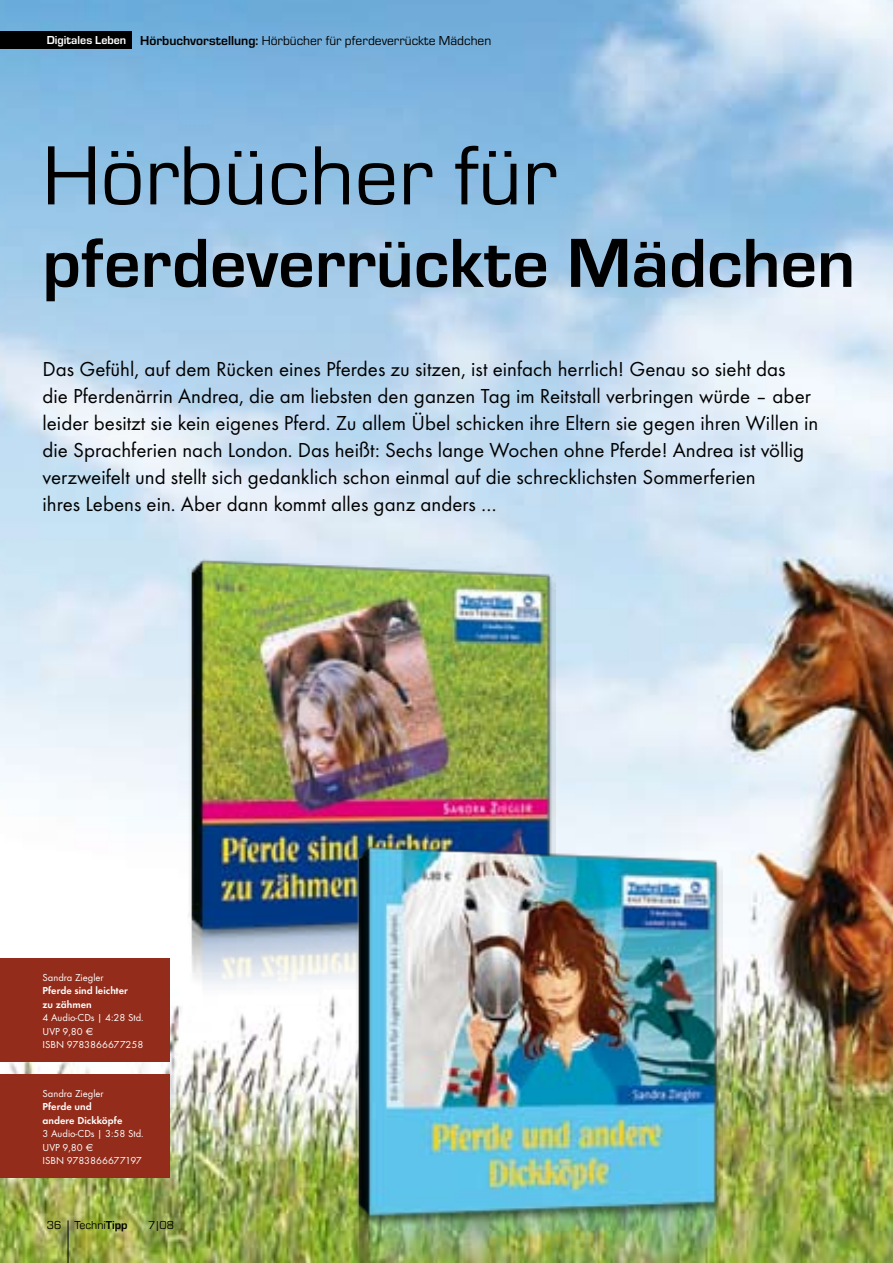
<style>
.page{position:relative;width:893px;height:1263px;background:#fff}
.page>*{position:absolute;margin:0;border:0;box-sizing:border-box;transform-origin:0 0}
.t1{font:87px "Micro Square";color:#000}
.t2{font:700 72px "Micro Square";color:#000}
.t3{font:21px/27px "Function";color:#000}
.t4{font:13.5px "Micro Square";color:#000}
.t5{font:12px "Micro Square";color:#000}
.t6{font:700 12px "Micro Square";color:#fff}
.t7{font:10.5px/13.5px "Function";color:#fff}
.t8{font:700 10.5px/13.5px "Function";color:#fff}
.s1{font-weight:700}
</style>
<div class="page">
<img style="left:0;top:0;width:893px;height:1263px">
<img style="left:187px;top:559px;width:368px;height:447px">
<img style="left:354px;top:845px;width:368px;height:418px">
<div style="left:0;top:959px;width:170px;height:103px;background:#932c1a"></div>
<div style="left:0;top:1075px;width:170px;height:103px;background:#932c1a"></div>
<hr style="left:68px;top:1220px;width:1px;height:43px;background:#000">
<div style="left:0;top:32px;width:132px;height:17px;background:#000"></div>
<p class="t6" style="left:47px;top:34px;width:81px">Digitales Leben</p>
<p class="t4" style="left:140px;top:34px;width:353px"><span class="s1">Hörbuchvorstellung:</span> Hörbücher für pferdeverrückte Mädchen</p>
<h1 class="t1" style="left:43px;top:129px;width:516px">Hörbücher für</h1>
<h2 class="t2" style="left:43px;top:224px;width:814px">pferdeverrückte Mädchen</h2>
<p class="t3" style="left:43px;top:355px;width:777px">Das Gefühl, auf dem Rücken eines Pferdes zu sitzen, ist einfach herrlich! Genau so sieht das<br>die Pferdenärrin Andrea, die am liebsten den ganzen Tag im Reitstall verbringen würde – aber leider besitzt sie kein eigenes Pferd. Zu allem Übel schicken ihre Eltern sie gegen ihren Willen in die Sprachferien nach London. Das heißt: Sechs lange Wochen ohne Pferde! Andrea ist völlig verzweifelt und stellt sich gedanklich schon einmal auf die schrecklichsten Sommerferien<br>ihres Lebens ein. Aber dann kommt alles ganz anders …</p>
<p class="t7" style="left:43px;top:970px;width:63px">Sandra Ziegler</p>
<p class="t8" style="left:43px;top:984px;width:87px">Pferde sind leichter zu zähmen</p>
<p class="t7" style="left:43px;top:1011px;width:103px">4 Audio-CDs | 4:28 Std.<br>UVP 9,80 €<br>ISBN 9783866677258</p>
<p class="t7" style="left:43px;top:1086px;width:63px">Sandra Ziegler</p>
<p class="t8" style="left:43px;top:1100px;width:81px">Pferde und andere Dickköpfe</p>
<p class="t7" style="left:43px;top:1127px;width:103px">3 Audio-CDs | 3:58 Std.<br>UVP 9,80 €<br>ISBN 9783866677197</p>
<p class="t5" style="left:47px;top:1219px;width:8px">36</p>
<p class="t5" style="left:74px;top:1219px;width:55px">Techni<span class="s1">Tipp</span></p>
<p class="t5" style="left:148px;top:1219px;width:28px">7|08</p>
</div>
